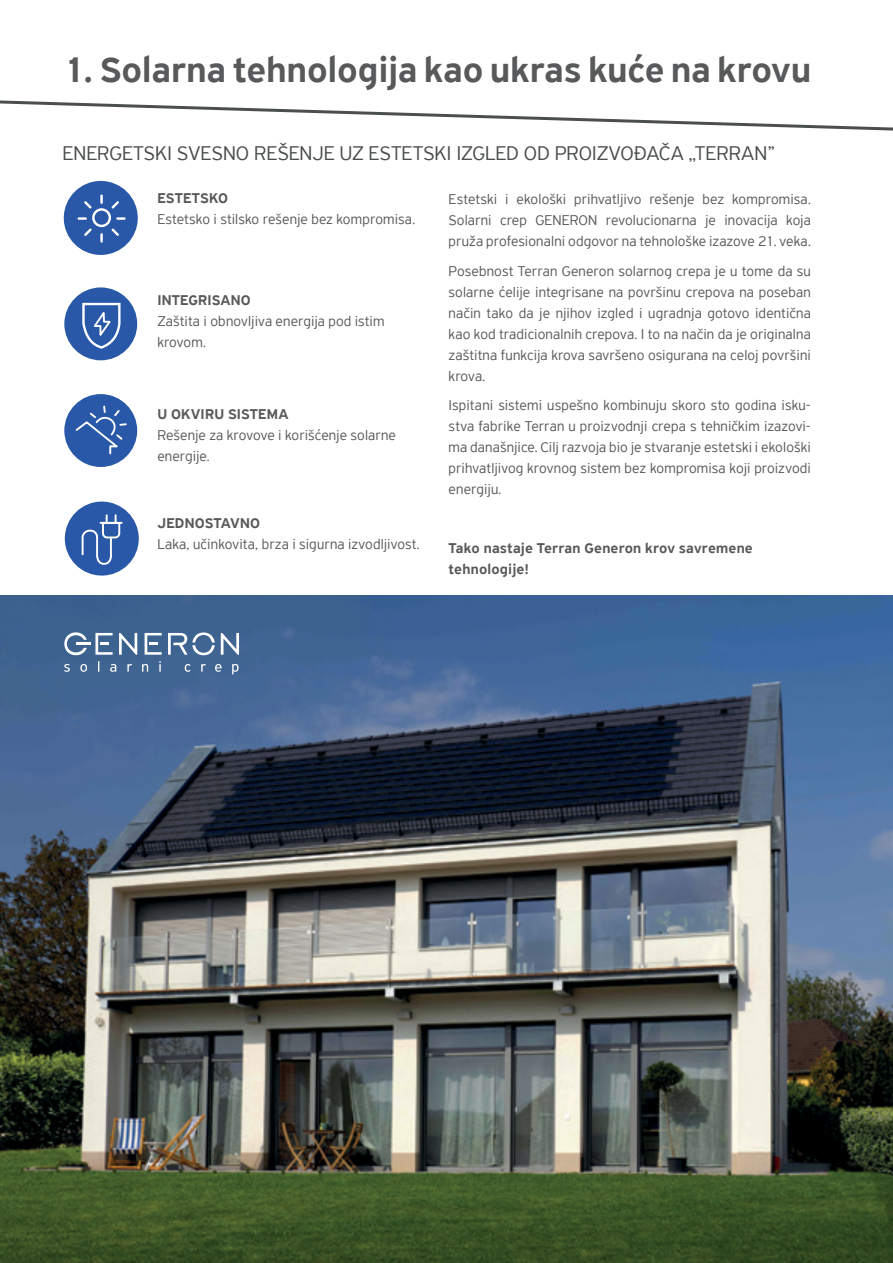
<style>
.page{position:relative;width:893px;height:1263px;background:#fff}
.page>*{position:absolute;margin:0;border:0;box-sizing:border-box;transform-origin:0 0}
.t1{font:500 37.5px "PF Highway Sans Pro";color:#58595b}
.t2{font:300 21px "PF Highway Sans Pro";letter-spacing:.005em;color:#4b4e4e}
.t3{font:300 15px/21px "PF Highway Sans Pro";letter-spacing:.01em;color:#58595b;text-align:justify}
.t4{font:500 15px/21px "PF Highway Sans Pro";letter-spacing:.015em;color:#58595b}
</style>
<div class="page">
<svg style="left:0;top:100px;width:893px;height:31px"></svg>
<img style="left:0;top:595px;width:893px;height:668px">
<div style="left:65px;top:502px;width:74px;height:73px;background:#2858a7;border-radius:50%"></div>
<svg style="left:81px;top:515px;width:40px;height:50px"></svg>
<hr style="left:100px;top:522px;width:22px;height:2px;background:#fff">
<div style="left:64px;top:181px;width:74px;height:74px;background:#2858a7;border-radius:50%"></div>
<svg style="left:77px;top:194px;width:49px;height:49px"></svg>
<div style="left:64px;top:287px;width:73px;height:73px;background:#2858a7;border-radius:50%"></div>
<svg style="left:82px;top:302px;width:39px;height:47px"></svg>
<div style="left:64px;top:394px;width:73px;height:73px;background:#2858a7;border-radius:50%"></div>
<svg style="left:74px;top:404px;width:54px;height:51px"></svg>
<svg style="left:221px;top:633px;width:18px;height:22px"></svg>
<svg style="left:119px;top:633px;width:18px;height:22px"></svg>
<svg style="left:145px;top:633px;width:17px;height:22px"></svg>
<svg style="left:168px;top:632px;width:47px;height:23px"></svg>
<svg style="left:64px;top:632px;width:49px;height:23px"></svg>
<svg style="left:64px;top:664px;width:6px;height:8px"></svg>
<svg style="left:80px;top:664px;width:7px;height:8px"></svg>
<svg style="left:110px;top:664px;width:6px;height:8px"></svg>
<svg style="left:127px;top:664px;width:5px;height:8px"></svg>
<svg style="left:142px;top:664px;width:6px;height:8px"></svg>
<svg style="left:159px;top:661px;width:2px;height:11px"></svg>
<svg style="left:185px;top:664px;width:6px;height:8px"></svg>
<svg style="left:201px;top:664px;width:5px;height:8px"></svg>
<svg style="left:215px;top:664px;width:7px;height:8px"></svg>
<svg style="left:232px;top:664px;width:7px;height:11px"></svg>
<h1 class="t1" style="left:63px;top:48px;width:750px">1. Solarna tehnologija kao ukras kuće na krovu</h1>
<h2 class="t2" style="left:63px;top:141px;width:714px">ENERGETSKI SVESNO REŠENJE UZ ESTETSKI IZGLED OD PROIZVOĐAČA „TERRAN”</h2>
<p class="t4" style="left:157px;top:188px;width:72px">ESTETSKO</p>
<p class="t3" style="left:157px;top:209px;width:259px">Estetsko i stilsko rešenje bez kompromisa.</p>
<p class="t3" style="left:449px;top:188px;width:364px">Estetski i ekološki prihvatljivo rešenje bez kompromisa.<br>Solarni crep GENERON revolucionarna je inovacija koja pruža profesionalni odgovor na tehnološke izazove 21. veka.</p>
<p class="t3" style="left:449px;top:260px;width:364px">Posebnost Terran Generon solarnog crepa je u tome da su solarne ćelije integrisane na površinu crepova na poseban način tako da je njihov izgled i ugradnja gotovo identična kao kod tradicionalnih crepova. I to na način da je originalna zaštitna funkcija krova savršeno osigurana na celoj površini krova.</p>
<p class="t3" style="left:449px;top:394px;width:364px">Ispitani sistemi uspešno kombinuju skoro sto godina isku&shy;stva fabrike Terran u proizvodnji crepa s tehničkim izazovi&shy;ma današnjice. Cilj razvoja bio je stvaranje estetski i ekološki prihvatljivog krovnog sistem bez kompromisa koji proizvodi energiju.</p>
<p class="t4" style="left:157px;top:289px;width:95px">INTEGRISANO</p>
<p class="t3" style="left:157px;top:310px;width:229px">Zaštita i obnovljiva energija pod istim krovom.</p>
<p class="t4" style="left:157px;top:403px;width:133px">U OKVIRU SISTEMA</p>
<p class="t3" style="left:157px;top:424px;width:240px">Rešenje za krovove i korišćenje solarne energije.</p>
<p class="t4" style="left:157px;top:513px;width:104px">JEDNOSTAVNO</p>
<p class="t3" style="left:157px;top:534px;width:264px">Laka, učinkovita, brza i sigurna izvodljivost.</p>
<p class="t4" style="left:449px;top:538px;width:306px">Tako nastaje Terran Generon krov savremene tehnologije!</p>
</div>
